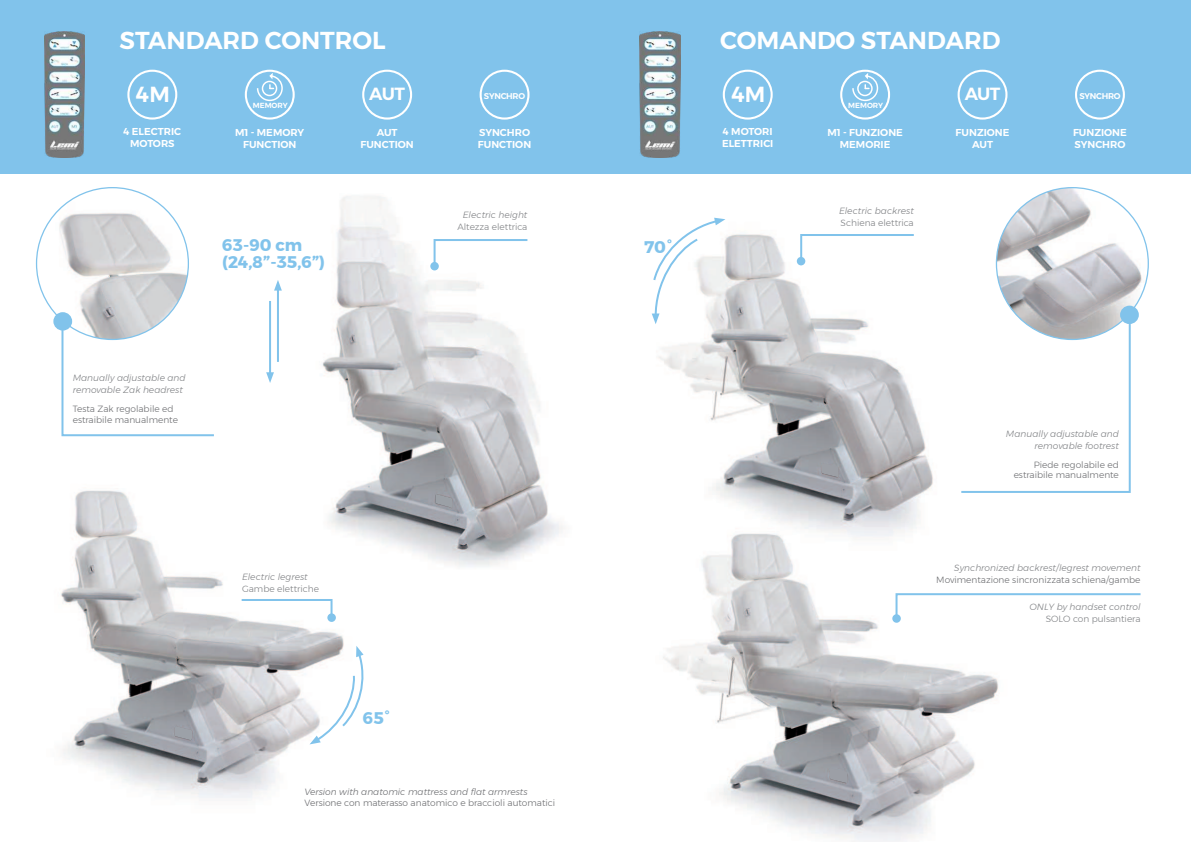
<style>
.page{position:relative;width:1191px;height:842px;background:#fff}
.page>*{position:absolute;margin:0;border:0;box-sizing:border-box;transform-origin:0 0}
.t1{font:600 24.4px "Montserrat";color:#fff}
.t2{font:600 21.7px "Montserrat";color:#fff}
.t3{font:600 17.6px "Montserrat";letter-spacing:-.04em;color:#fff}
.t4{font:700 16.8px/17px "Montserrat";color:#81c3eb}
.t5{font:600 10px/12px "Montserrat";color:#fff;text-align:center}
.t6{font:italic 300 9px/12px "Montserrat";color:#808285}
.t7{font:300 9px/10.8px "Montserrat";color:#6d6e71}
.t8{font:300 9px "Montserrat";color:#808285}
.t9{font:italic 300 9px "Montserrat";color:#6d6e71}
.t10{font:600 8.4px "Montserrat";letter-spacing:-.03em;color:#fff}
.t11{font:600 7.4px "Montserrat";color:#fff}
</style>
<div class="page">
<img style="left:245px;top:173px;width:338px;height:394px">
<svg style="left:435px;top:494px;width:17px;height:14px"></svg>
<div style="left:0;top:0;width:1191px;height:173px;background:#81c3eb"></div>
<img style="left:37px;top:188px;width:151px;height:151px;border-radius:76px">
<svg style="left:432px;top:238px;width:97px;height:30px"></svg>
<div style="left:430px;top:262px;width:9px;height:8px;background:#81c3eb;border-radius:50%"></div>
<svg style="left:1064px;top:593px;width:77px;height:3px"></svg>
<svg style="left:61px;top:319px;width:153px;height:118px"></svg>
<img style="left:996px;top:188px;width:152px;height:151px;border-radius:76px">
<div style="left:53px;top:312px;width:19px;height:19px;background:#81c3eb;border-radius:50%"></div>
<svg style="left:977px;top:322px;width:154px;height:171px"></svg>
<div style="left:1120px;top:306px;width:18px;height:18px;background:#81c3eb;border-radius:50%"></div>
<img style="left:44px;top:31px;width:41px;height:126px">
<img style="left:639px;top:31px;width:41px;height:126px">
<div style="left:127px;top:70px;width:50px;height:50px;border:2px solid #fff;border-radius:50%"></div>
<div style="left:723px;top:70px;width:49px;height:50px;border:2px solid #fff;border-radius:50%"></div>
<div style="left:245px;top:70px;width:50px;height:50px;border:2px solid #fff;border-radius:50%"></div>
<svg style="left:256px;top:73px;width:27px;height:29px"></svg>
<div style="left:840px;top:70px;width:50px;height:50px;border:2px solid #fff;border-radius:50%"></div>
<svg style="left:851px;top:73px;width:28px;height:29px"></svg>
<div style="left:362px;top:70px;width:50px;height:50px;border:2px solid #fff;border-radius:50%"></div>
<div style="left:957px;top:70px;width:50px;height:50px;border:2px solid #fff;border-radius:50%"></div>
<div style="left:479px;top:70px;width:50px;height:50px;border:2px solid #fff;border-radius:50%"></div>
<div style="left:1075px;top:70px;width:50px;height:50px;border:2px solid #fff;border-radius:50%"></div>
<img style="left:61px;top:452px;width:348px;height:346px">
<svg style="left:309px;top:646px;width:59px;height:98px"></svg>
<svg style="left:240px;top:598px;width:93px;height:23px"></svg>
<div style="left:327px;top:613px;width:9px;height:9px;background:#81c3eb;border-radius:50%"></div>
<svg style="left:174px;top:726px;width:18px;height:14px"></svg>
<img style="left:651px;top:217px;width:326px;height:278px">
<svg style="left:821px;top:463px;width:17px;height:14px"></svg>
<img style="left:663px;top:495px;width:401px;height:347px">
<svg style="left:829px;top:768px;width:18px;height:15px"></svg>
<hr style="left:277px;top:287px;width:2px;height:75px;background:#81c3eb">
<svg style="left:274px;top:280px;width:8px;height:11px"></svg>
<hr style="left:269px;top:301px;width:2px;height:75px;background:#81c3eb">
<svg style="left:266px;top:372px;width:8px;height:11px"></svg>
<h1 class="t1" style="left:120px;top:30px;width:268px">STANDARD CONTROL</h1>
<h1 class="t1" style="left:720px;top:30px;width:282px">COMANDO STANDARD</h1>
<h2 class="t2" style="left:136px;top:85px;width:35px">4M</h2>
<p class="t5" style="left:124px;top:126px;width:59px">4 ELECTRIC<br>MOTORS</p>
<p class="t11" style="left:253px;top:99px;width:36px">MEMORY</p>
<p class="t5" style="left:235px;top:126px;width:71px">M1 - MEMORY<br>FUNCTION</p>
<h3 class="t4" style="left:222px;top:237px;width:104px">63-90 cm (24,8”-35,6”)</h3>
<h3 class="t3" style="left:369px;top:86px;width:37px">AUT</h3>
<p class="t5" style="left:360px;top:127px;width:55px">AUT<br>FUNCTION</p>
<p class="t6" style="left:73px;top:373px;width:114px">Manually adjustable and removable Zak headrest</p>
<p class="t7" style="left:73px;top:404px;width:107px">Testa Zak regolabile ed estraibile manualmente</p>
<p class="t10" style="left:484px;top:89px;width:43px">SYNCHRO</p>
<p class="t5" style="left:478px;top:126px;width:55px;text-align:left">SYNCHRO<br>FUNCTION</p>
<p class="t6" style="left:463px;top:209px;width:66px">Electric height</p>
<p class="t8" style="left:457px;top:223px;width:72px">Altezza elettrica</p>
<h3 class="t4" style="left:644px;top:239px;width:30px">70°</h3>
<h2 class="t2" style="left:731px;top:85px;width:35px">4M</h2>
<p class="t5" style="left:722px;top:126px;width:53px;text-align:left">4 MOTORI<br>ELETTRICI</p>
<p class="t11" style="left:848px;top:99px;width:36px">MEMORY</p>
<p class="t5" style="left:827px;top:126px;width:77px">M1 - FUNZIONE<br>MEMORIE</p>
<p class="t6" style="left:839px;top:206px;width:76px">Electric backrest</p>
<p class="t8" style="left:840px;top:219px;width:75px">Schiena elettrica</p>
<h3 class="t3" style="left:964px;top:86px;width:37px">AUT</h3>
<p class="t5" style="left:955px;top:126px;width:55px">FUNZIONE<br>AUT</p>
<p class="t10" style="left:1079px;top:89px;width:43px">SYNCHRO</p>
<p class="t5" style="left:1073px;top:126px;width:55px;text-align:left">FUNZIONE<br>SYNCHRO</p>
<p class="t6" style="left:1006px;top:428px;width:114px;text-align:right">Manually adjustable and removable footrest</p>
<p class="t6" style="left:242px;top:571px;width:67px">Electric legrest</p>
<p class="t8" style="left:242px;top:584px;width:79px">Gambe elettriche</p>
<h3 class="t4" style="left:363px;top:710px;width:29px">65°</h3>
<p class="t9" style="left:304px;top:785px;width:224px">Version with anatomic mattress and 昀氀at armrests</p>
<p class="t7" style="left:304px;top:798px;width:252px">Versione con materasso anatomico e braccioli automatici</p>
<p class="t7" style="left:1013px;top:459px;width:107px;text-align:right">Piede regolabile ed estraibile manualmente</p>
<p class="t6" style="left:954px;top:562px;width:188px">Synchronized backrest/legrest movement</p>
<p class="t7" style="left:936px;top:575px;width:206px">Movimentazione sincronizzata schiena/gambe</p>
<p class="t6" style="left:1029px;top:601px;width:113px">ONLY by handset control</p>
<p class="t8" style="left:1045px;top:615px;width:96px">SOLO con pulsantiera</p>
</div>
